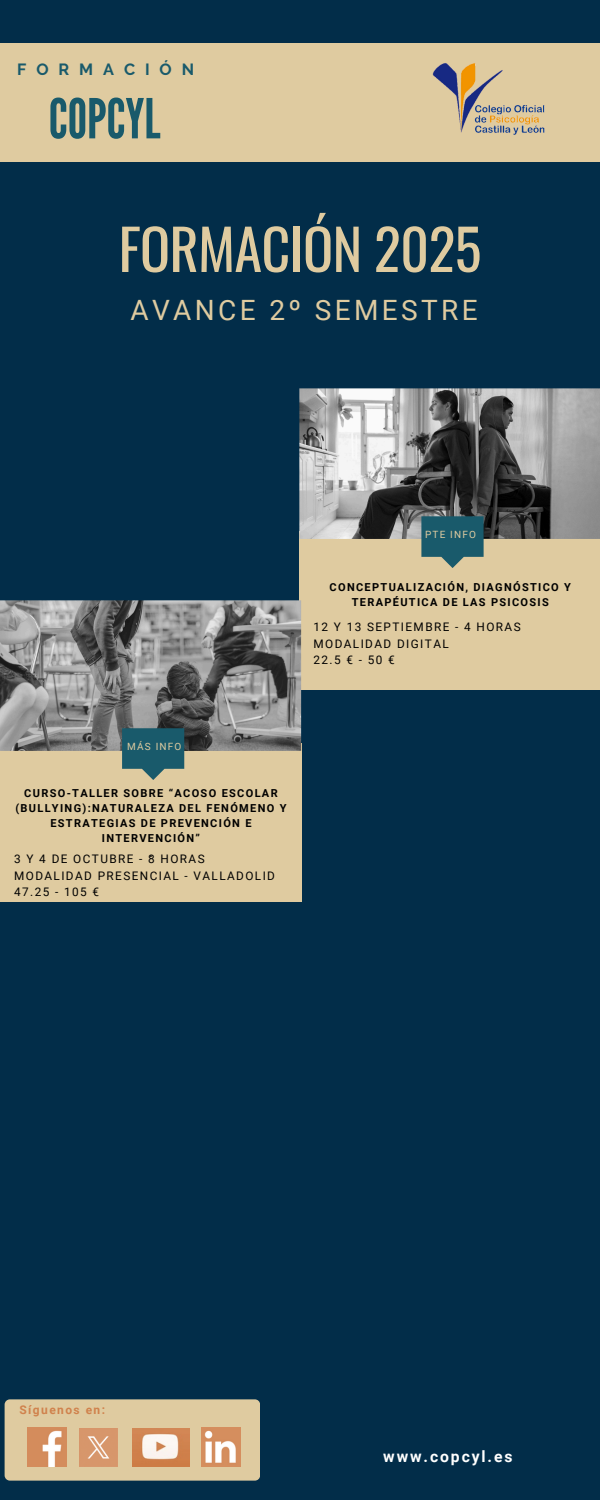
<style>
.page{position:relative;width:600px;height:1500px;background:#022d49}
.page>*{position:absolute;margin:0;border:0;box-sizing:border-box;transform-origin:0 0}
.t1{font:56px "Oswald";letter-spacing:-.01em;color:#dfcba0}
.t2{font:55px "League Gothic";color:#195a6b}
.t3{font:28px "Roboto";letter-spacing:.12em;color:#dfcba0}
.t4{font:700 16.2px "Raleway";letter-spacing:.61em;color:#195a6b}
.t5{font:700 15.7px "Roboto";letter-spacing:.12em;color:#fff}
.t6{font:700 12px "Roboto";letter-spacing:.12em;color:#d0824d}
.t7{font:11.8px/16.5px "Roboto";letter-spacing:.12em;color:#000}
.t8{font:700 11px/15px "Roboto";letter-spacing:.12em;color:#000;text-align:center}
.t9{font:10px "Roboto";letter-spacing:.12em;color:#dfcba0}
</style>
<div class="page">
<div style="left:0;top:43px;width:600px;height:118px;background:#dfcba0"></div>
<img style="left:432px;top:63px;width:113px;height:72px">
<div style="left:5px;top:1399px;width:255px;height:82px;background:#dfcba0;border-radius:5px"></div>
<img style="left:27px;top:1428px;width:39px;height:38px">
<img style="left:202px;top:1428px;width:39px;height:38px">
<img style="left:133px;top:1428px;width:57px;height:39px">
<img style="left:80px;top:1428px;width:38px;height:39px">
<div style="left:299px;top:532px;width:301px;height:158px;background:#dfcba0"></div>
<img style="left:299px;top:388px;width:301px;height:151px">
<svg style="left:421px;top:516px;width:63px;height:52px"></svg>
<div style="left:0;top:744px;width:301px;height:158px;background:#dfcba0"></div>
<img style="left:0;top:600px;width:301px;height:169px">
<svg style="left:122px;top:728px;width:62px;height:52px"></svg>
<p class="t4" style="left:17px;top:59px;width:178px">FORMACIÓN</p>
<h3 class="t2" style="left:49px;top:87px;width:113px">COPCYL</h3>
<h1 class="t1" style="left:119px;top:205px;width:364px">FORMACIÓN 2025</h1>
<h1 class="t3" style="left:131px;top:294px;width:349px">AVANCE 2º SEMESTRE</h1>
<p class="t9" style="left:425px;top:529px;width:53px">PTE INFO</p>
<p class="t8" style="left:330px;top:580px;width:243px">CONCEPTUALIZACIÓN, DIAGNÓSTICO Y<br>TERAPÉUTICA DE LAS PSICOSIS</p>
<h6 class="t7" style="left:313px;top:619px;width:209px">12 Y 13 SEPTIEMBRE - 4 HORAS<br>MODALIDAD DIGITAL<br>22.5 € - 50 €</h6>
<p class="t9" style="left:127px;top:741px;width:56px">MÁS INFO</p>
<p class="t8" style="left:15px;top:786px;width:273px">CURSO-TALLER SOBRE “ACOSO ESCOLAR (BULLYING):NATURALEZA DEL FENÓMENO Y<br>ESTRATEGIAS DE PREVENCIÓN E<br>INTERVENCIÓN”<br>.</p>
<p class="t7" style="left:14px;top:851px;width:262px">3 Y 4 DE OCTUBRE - 8 HORAS<br>MODALIDAD PRESENCIAL - VALLADOLID<br>47.25 - 105 €</p>
<h6 class="t6" style="left:19px;top:1403px;width:87px">Síguenos en:</h6>
<p class="t5" style="left:383px;top:1448px;width:131px">www.copcyl.es</p>
</div>
